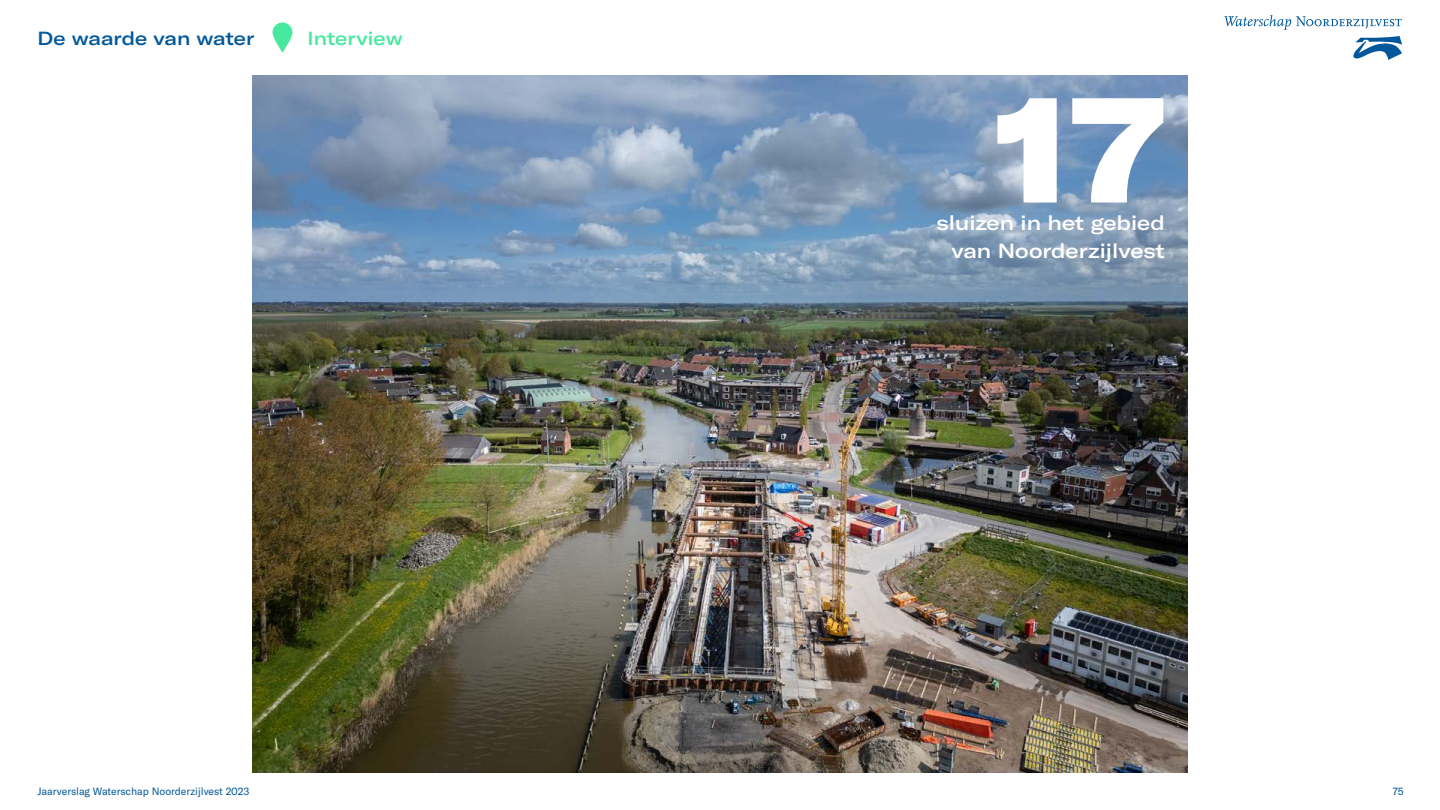
<style>
.page{position:relative;width:1440px;height:810px;background:#fff}
.page>*{position:absolute;margin:0;border:0;box-sizing:border-box;transform-origin:0 0}
.t1{font:900 expanded 150px "GT America";color:#fff}
.t2{font:500 expanded 20.25px "GT America";color:#fff}
.t3{font:500 expanded 18.75px "GT America";letter-spacing:-.005em;color:#00589a}
.t4{font:500 expanded 18.75px "GT America";letter-spacing:.005em;color:#47e99f}
.t5{font:10.5px "GT America";color:#00589a}
</style>
<div class="page">
<img style="left:253px;top:75px;width:934px;height:697px">
<svg style="left:1224px;top:15px;width:178px;height:15px"></svg>
<svg style="left:1353px;top:36px;width:49px;height:24px"></svg>
<svg style="left:273px;top:22px;width:19px;height:30px"></svg>
<h3 class="t3" style="left:38px;top:27px;width:218px">De waarde van water</h3>
<h3 class="t4" style="left:308px;top:27px;width:97px">Interview</h3>
<h1 class="t1" style="left:995px;top:53px;width:172px">17</h1>
<h2 class="t2" style="left:937px;top:211px;width:230px">sluizen in het gebied</h2>
<h2 class="t2" style="left:952px;top:239px;width:215px">van Noorderzijlvest</h2>
<p class="t5" style="left:38px;top:786px;width:213px">Jaarverslag Waterschap Noorderzijlvest 2023</p>
<p class="t5" style="left:1393px;top:786px;width:12px">75</p>
</div>
